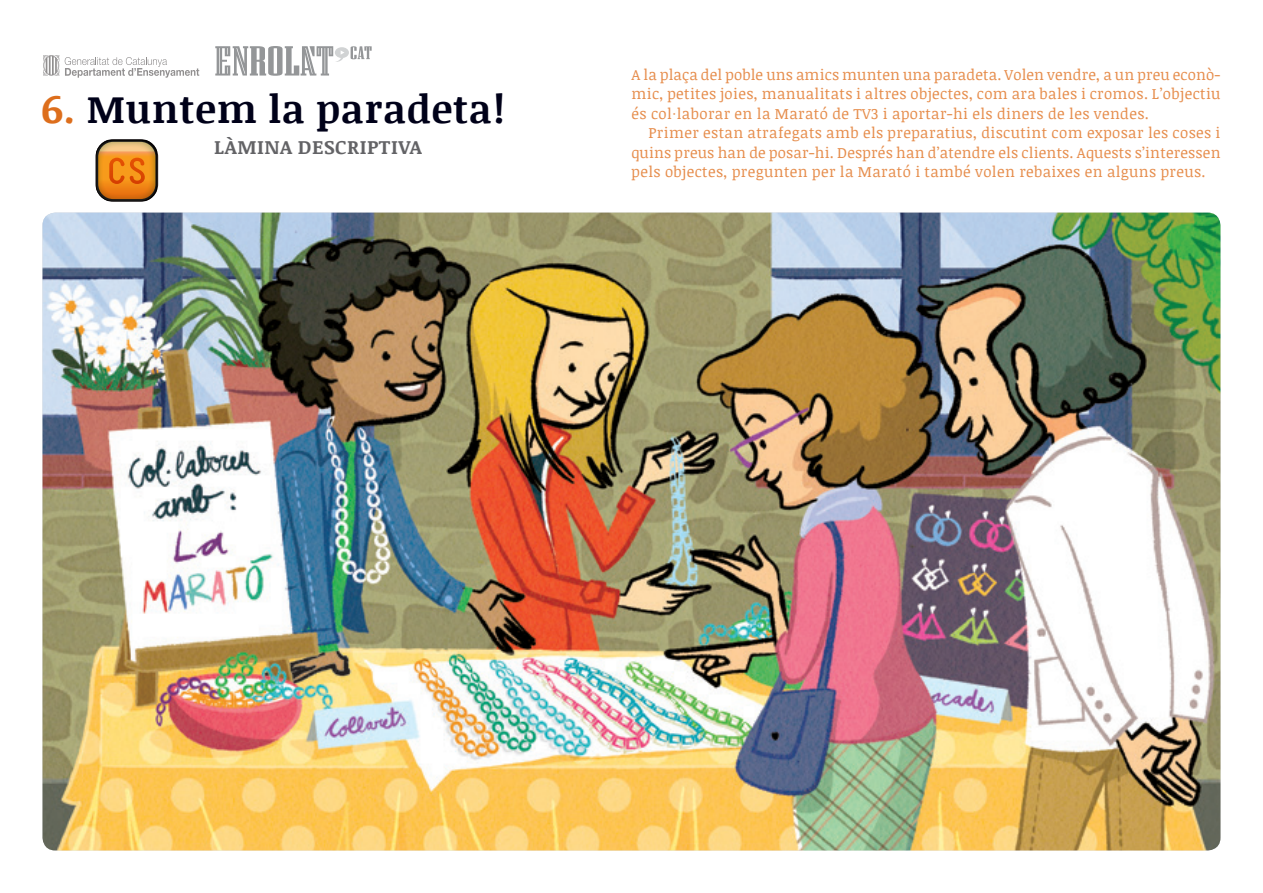
<style>
.page{position:relative;width:1263px;height:893px;background:#fff}
.page>*{position:absolute;margin:0;border:0;box-sizing:border-box;transform-origin:0 0}
.TITOL_FITXA{font:700 39px "Noticia Text";letter-spacing:.025em;color:#000119}
.Cos_de_Text{font:700 19.5px "Noticia Text";letter-spacing:.025em;color:#636366}
.Cos_de_Text-2{font:15px/19.5px "Noticia Text";letter-spacing:.025em;color:#e68d4c;text-align:justify}
.s1{font-size:40.5px;color:#dd6e1c}
</style>
<div class="page">
<img style="left:43px;top:213px;width:1177px;height:637px">
<svg style="left:65px;top:57px;width:134px;height:21px"></svg>
<svg style="left:43px;top:55px;width:16px;height:21px"></svg>
<svg style="left:215px;top:46px;width:157px;height:30px"></svg>
<div style="left:95px;top:139px;width:63px;height:63px;border:3px solid #231f20;border-radius:16px"></div>
<div style="left:96px;top:141px;width:60px;height:60px;background:#131212;border-radius:16px"></div>
<svg style="left:97px;top:140px;width:60px;height:60px;background:#d3832d"></svg>
<p class="TITOL_FITXA" style="left:41px;top:81px;width:465px"><span class="s1">6.</span> Muntem la paradeta!</p>
<p class="Cos_de_Text" style="left:214px;top:133px;width:209px">LÀMINA DESCRIPTIVA</p>
<p class="Cos_de_Text-2" style="left:631px;top:64px;width:590px">A la plaça del poble uns amics munten una paradeta. Volen vendre, a un preu econò&shy;mic, petites joies, manualitats i altres objectes, com ara bales i cromos. L’objectiu és col·laborar en la Marató de TV3 i aportar-hi els diners de les vendes.</p>
<p class="Cos_de_Text-2" style="left:631px;top:123px;width:591px;text-indent:17px">Primer estan atrafegats amb els preparatius, discutint com exposar les coses i quins preus han de posar-hi. Després han d’atendre els clients. Aquests s’interessen pels objectes, pregunten per la Marató i també volen rebaixes en alguns preus.</p>
</div>
